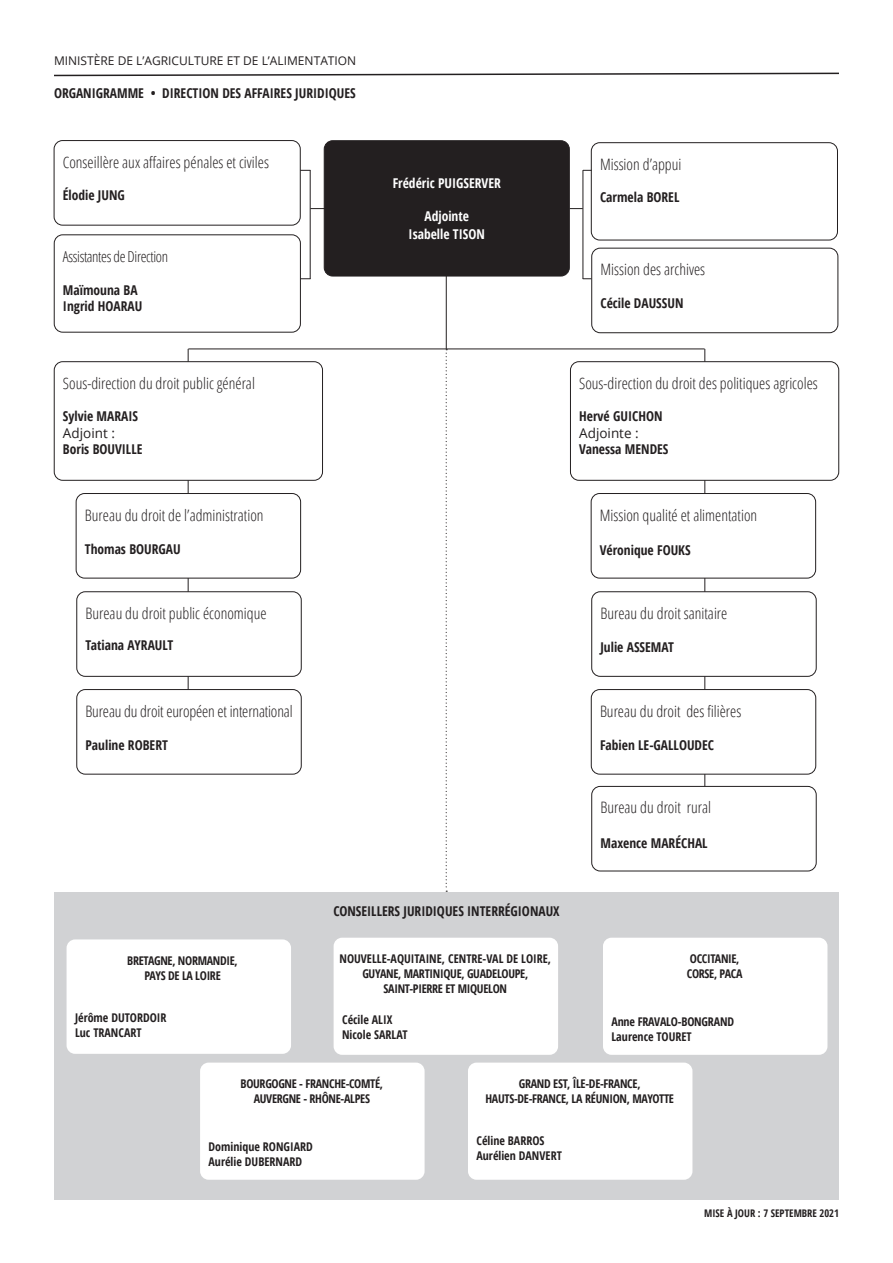
<style>
.page{position:relative;width:893px;height:1263px;background:#fff}
.page>*{position:absolute;margin:0;border:0;box-sizing:border-box;transform-origin:0 0}
.t1{font:300 condensed 15.75px "Open Sans";color:#231f20}
.t2{font:300 condensed 15px "Open Sans";letter-spacing:-.025em;color:#231f20}
.t3{font:700 condensed 13.5px/16.5px "Open Sans";color:#231f20}
.t4{font:700 condensed 13.5px/18px "Open Sans";color:#fff;text-align:center}
.t5{font:13.5px "Open Sans";color:#231f20}
.t6{font:700 condensed 12px/15px "Open Sans";letter-spacing:-.025em;color:#231f20;text-align:center}
.t7{font:700 condensed 12px/15px "Open Sans";color:#231f20}
.t8{font:12px "Open Sans";color:#231f20}
.t9{font:700 condensed 10.5px "Open Sans";color:#231f20}
</style>
<div class="page">
<hr style="left:446px;top:243px;width:1px;height:106px;background:#231f20">
<div style="left:54px;top:892px;width:785px;height:307px;background:#d1d2d4"></div>
<hr style="left:188px;top:349px;width:1px;height:406px;background:#231f20">
<hr style="left:310px;top:170px;width:1px;height:109px;background:#231f20">
<svg style="left:54px;top:72px;width:785px;height:5px"></svg>
<hr style="left:705px;top:349px;width:1px;height:473px;background:#231f20">
<div style="left:54px;top:362px;width:268px;height:118px;background:#fff;border-radius:9px"></div>
<div style="left:54px;top:361px;width:269px;height:119px;border:1px solid #231f20;border-radius:9px"></div>
<hr style="left:188px;top:349px;width:517px;height:1px;background:#231f20">
<div style="left:76px;top:493px;width:225px;height:85px;background:#fff;border-radius:9px"></div>
<div style="left:76px;top:493px;width:225px;height:85px;border:1px solid #231f20;border-radius:9px"></div>
<div style="left:592px;top:592px;width:224px;height:84px;background:#fff;border-radius:9px"></div>
<div style="left:591px;top:591px;width:225px;height:85px;border:1px solid #231f20;border-radius:9px"></div>
<div style="left:77px;top:591px;width:224px;height:85px;border:1px solid #231f20;border-radius:9px"></div>
<div style="left:591px;top:689px;width:225px;height:85px;background:#fff;border-radius:9px"></div>
<div style="left:591px;top:689px;width:225px;height:85px;border:1px solid #231f20;border-radius:9px"></div>
<div style="left:77px;top:689px;width:224px;height:85px;border:1px solid #231f20;border-radius:9px"></div>
<div style="left:67px;top:939px;width:224px;height:115px;background:#fff;border-radius:9px"></div>
<div style="left:334px;top:938px;width:224px;height:117px;background:#fff;border-radius:9px"></div>
<div style="left:468px;top:1062px;width:224px;height:118px;background:#fff;border-radius:9px"></div>
<div style="left:200px;top:1062px;width:225px;height:118px;background:#fff;border-radius:9px"></div>
<div style="left:603px;top:938px;width:224px;height:117px;background:#fff;border-radius:9px"></div>
<div style="left:592px;top:786px;width:224px;height:85px;background:#fff;border-radius:9px"></div>
<div style="left:591px;top:786px;width:225px;height:85px;border:1px solid #231f20;border-radius:9px"></div>
<hr style="left:310px;top:208px;width:71px;height:1px;background:#231f20">
<div style="left:324px;top:141px;width:245px;height:135px;background:#231f20;border-radius:9px"></div>
<div style="left:324px;top:140px;width:246px;height:136px;border:1px solid #231f20;border-radius:9px"></div>
<div style="left:591px;top:142px;width:247px;height:98px;border:1px solid #231f20;border-radius:9px"></div>
<div style="left:591px;top:248px;width:247px;height:85px;border:1px solid #231f20;border-radius:9px"></div>
<div style="left:54px;top:140px;width:246px;height:85px;border:1px solid #231f20;border-radius:9px"></div>
<div style="left:54px;top:235px;width:247px;height:97px;border:1px solid #231f20;border-radius:9px"></div>
<div style="left:570px;top:361px;width:269px;height:119px;border:1px solid #231f20;border-radius:9px"></div>
<hr style="left:583px;top:170px;width:1px;height:109px;background:#231f20">
<svg style="left:570px;top:208px;width:13px;height:1px"></svg>
<svg style="left:446px;top:349px;width:1px;height:543px"></svg>
<div style="left:591px;top:493px;width:225px;height:85px;background:#fff;border-radius:9px"></div>
<div style="left:591px;top:493px;width:225px;height:85px;border:1px solid #231f20;border-radius:9px"></div>
<p class="t8" style="left:54px;top:52px;width:304px">MINISTÈRE DE L’AGRICULTURE ET DE L’ALIMENTATION</p>
<p class="t3" style="left:54px;top:84px;width:303px">ORGANIGRAMME • DIRECTION DES AFFAIRES JURIDIQUES</p>
<p class="t1" style="left:63px;top:151px;width:208px">Conseillère aux affaires pénales et civiles</p>
<p class="t3" style="left:63px;top:187px;width:64px">Élodie JUNG</p>
<p class="t2" style="left:63px;top:246px;width:107px">Assistantes de Direction</p>
<p class="t3" style="left:63px;top:281px;width:81px">Maïmouna BA<br>Ingrid HOARAU</p>
<p class="t4" style="left:393px;top:174px;width:110px">Frédéric PUIGSERVER</p>
<p class="t4" style="left:409px;top:207px;width:78px">Adjointe<br>Isabelle TISON</p>
<p class="t1" style="left:600px;top:153px;width:83px">Mission d’appui</p>
<p class="t3" style="left:600px;top:189px;width:81px">Carmela BOREL</p>
<p class="t1" style="left:600px;top:259px;width:106px">Mission des archives</p>
<p class="t3" style="left:600px;top:294px;width:85px">Cécile DAUSSUN</p>
<p class="t1" style="left:63px;top:372px;width:193px">Sous-direction du droit public général</p>
<p class="t3" style="left:63px;top:408px;width:77px">Sylvie MARAIS</p>
<p class="t5" style="left:63px;top:424px;width:53px">Adjoint :</p>
<p class="t3" style="left:63px;top:441px;width:81px">Boris BOUVILLE</p>
<p class="t1" style="left:85px;top:504px;width:180px">Bureau du droit de l’administration</p>
<p class="t3" style="left:85px;top:540px;width:97px">Thomas BOURGAU</p>
<p class="t1" style="left:85px;top:602px;width:183px">Bureau du droit public économique</p>
<p class="t3" style="left:85px;top:637px;width:89px">Tatiana AYRAULT</p>
<p class="t1" style="left:85px;top:700px;width:209px">Bureau du droit européen et international</p>
<p class="t3" style="left:85px;top:736px;width:84px">Pauline ROBERT</p>
<p class="t1" style="left:579px;top:372px;width:240px">Sous-direction du droit des politiques agricoles</p>
<p class="t3" style="left:579px;top:408px;width:85px">Hervé GUICHON</p>
<p class="t5" style="left:579px;top:424px;width:61px">Adjointe :</p>
<p class="t3" style="left:579px;top:441px;width:91px">Vanessa MENDES</p>
<p class="t1" style="left:600px;top:504px;width:159px">Mission qualité et alimentation</p>
<p class="t3" style="left:600px;top:542px;width:92px">Véronique FOUKS</p>
<p class="t1" style="left:600px;top:602px;width:128px">Bureau du droit sanitaire</p>
<p class="t3" style="left:600px;top:638px;width:75px">Julie ASSEMAT</p>
<p class="t1" style="left:600px;top:700px;width:143px">Bureau du droit des filières</p>
<p class="t3" style="left:600px;top:736px;width:116px">Fabien LE-GALLOUDEC</p>
<p class="t1" style="left:600px;top:797px;width:112px">Bureau du droit rural--</p>
<p class="t3" style="left:600px;top:834px;width:109px">Maxence MARÉCHAL</p>
<p class="t3" style="left:333px;top:902px;width:228px">CONSEILLERS JURIDIQUES INTERRÉGIONAUX</p>
<p class="t6" style="left:340px;top:951px;width:213px">NOUVELLE-AQUITAINE, CENTRE-VAL DE LOIRE,<br>GUYANE, MARTINIQUE, GUADELOUPE,<br>SAINT-PIERRE ET MIQUELON</p>
<p class="t7" style="left:342px;top:1012px;width:67px">Cécile ALIX<br>Nicole SARLAT</p>
<p class="t6" style="left:485px;top:1076px;width:190px">GRAND EST, ÎLE-DE-FRANCE,<br>HAUTS-DE-FRANCE, LA RÉUNION, MAYOTTE</p>
<p class="t7" style="left:476px;top:1133px;width:87px">Céline BARROS<br>Aurélien DANVERT</p>
<p class="t6" style="left:687px;top:951px;width:57px;text-align:left">OCCITANIE,<br>CORSE, PACA</p>
<p class="t6" style="left:611px;top:1014px;width:124px;text-align:left">Anne FRAVALO-BONGRAND<br>Laurence TOURET</p>
<p class="t6" style="left:127px;top:953px;width:112px">BRETAGNE, NORMANDIE,<br>PAYS DE LA LOIRE</p>
<p class="t7" style="left:75px;top:1010px;width:93px">Jérôme DUTORDOIR<br>Luc TRANCART</p>
<p class="t6" style="left:241px;top:1076px;width:144px">BOURGOGNE - FRANCHE-COMTÉ,<br>AUVERGNE - RHÔNE-ALPES</p>
<p class="t7" style="left:209px;top:1139px;width:106px">Dominique RONGIARD<br>Aurélie DUBERNARD</p>
<p class="t9" style="left:704px;top:1206px;width:136px">MISE À JOUR : 7 SEPTEMBRE 2021</p>
</div>
